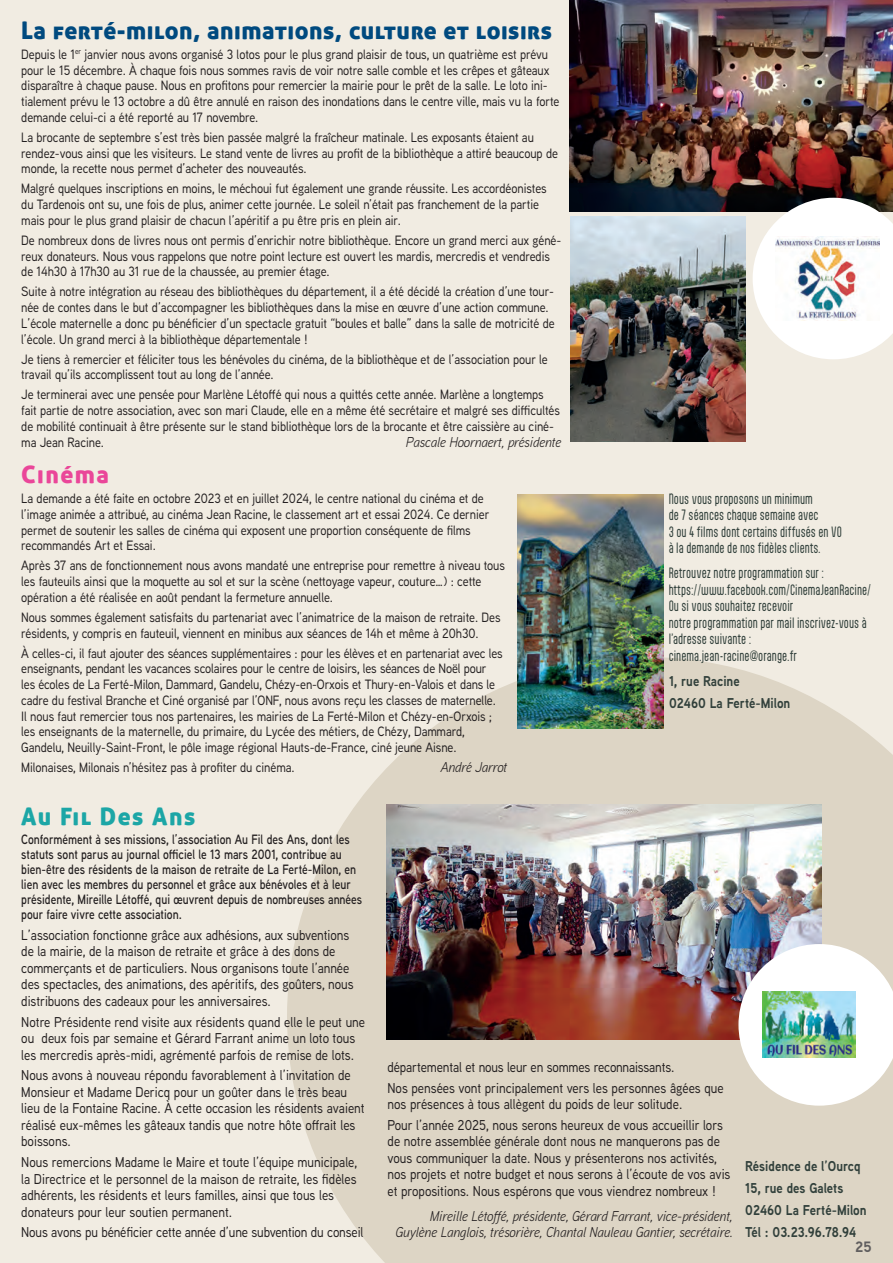
<style>
.page{position:relative;width:893px;height:1263px;background:#f1ece2}
.page>*{position:absolute;margin:0;border:0;box-sizing:border-box;transform-origin:0 0}
.titre_asso_2025{font:24px "Aller Display";letter-spacing:.02em;color:#004a7f}
.titre_asso_2025-2{font:24px "Aller Display";letter-spacing:.06em;color:#1ca6a6}
.titre_asso_2025-3{font:24px "Aller Display";letter-spacing:.06em;color:#ea4699}
.t1{font:700 15px "Aaux Next";color:#605e5f}
.asso_revue_2024{font:500 14.25px/16.5px "Aaux Next";color:#231f20;scale:.9 1}
.signature_associations{font:italic 14.25px/16.5px "Aaux Next";color:#231f20;text-align:right;scale:.95 1}
.asso_revue_2024-2{font:700 14.25px "Aaux Next";color:#31403b;scale:.9 1}
.asso_revue_2024-3{font:italic 14.25px "Aaux Next";color:#231f20;scale:.95 1}
.asso_revue_2024-4{font:500 13.5px/15.8px "Aaux Next";letter-spacing:-.005em;color:#231f20;scale:.9 1}
.asso_revue_2024-5{font:600 13.5px/15px "Aaux Next";color:#231f20;scale:.85 1}
.asso_revue_2024-6{font:12.75px/16.5px "Aptly";letter-spacing:.005em;color:#31403b;scale:.87 1}
</style>
<div class="page">
<svg style="left:287px;top:657px;width:606px;height:606px;fill:#ddd5c5"></svg>
<img style="left:570px;top:0;width:323px;height:212px">
<img style="left:387px;top:805px;width:435px;height:235px">
<svg style="left:738px;top:944px;width:155px;height:162px;background:#edecea"></svg>
<img style="left:762px;top:991px;width:94px;height:66px">
<img style="left:571px;top:217px;width:174px;height:224px">
<svg style="left:753px;top:198px;width:140px;height:161px"></svg>
<img style="left:775px;top:237px;width:104px;height:83px">
<img style="left:518px;top:494px;width:145px;height:234px">
<p class="titre_asso_2025" style="left:21px;top:15px;width:532px">La ferté-milon, animations, culture et loisirs</p>
<p class="asso_revue_2024-4" style="left:21px;top:46px;width:600px">Depuis le 1<sup>er</sup> janvier nous avons organisé 3 lotos pour le plus grand plaisir de tous, un quatrième est prévu pour le 15 décembre. À chaque fois nous sommes ravis de voir notre salle comble et les crêpes et gâteaux disparaître à chaque pause. Nous en profitons pour remercier la mairie pour le prêt de la salle. Le loto ini&shy;tialement prévu le 13 octobre a dû être annulé en raison des inondations dans le centre ville, mais vu la forte demande celui-ci a été reporté au 17 novembre.</p>
<p class="asso_revue_2024-4" style="left:21px;top:129px;width:598px">La brocante de septembre s’est très bien passée malgré la fraîcheur matinale. Les exposants étaient au rendez-vous ainsi que les visiteurs. Le stand vente de livres au profit de la bibliothèque a attiré beaucoup de monde, la recette nous permet d’acheter des nouveautés.</p>
<p class="asso_revue_2024-4" style="left:21px;top:180px;width:585px">Malgré quelques inscriptions en moins, le méchoui fut également une grande réussite. Les accordéonistes du Tardenois ont su, une fois de plus, animer cette journée. Le soleil n’était pas franchement de la partie mais pour le plus grand plaisir de chacun l’apéritif a pu être pris en plein air.</p>
<p class="asso_revue_2024-4" style="left:21px;top:232px;width:601px">De nombreux dons de livres nous ont permis d’enrichir notre bibliothèque. Encore un grand merci aux géné&shy;reux donateurs. Nous vous rappelons que notre point lecture est ouvert les mardis, mercredis et vendredis de 14h30 à 17h30 au 31 rue de la chaussée, au premier étage.</p>
<p class="asso_revue_2024-4" style="left:21px;top:283px;width:594px">Suite à notre intégration au réseau des bibliothèques du département, il a été décidé la création d’une tour&shy;née de contes dans le but d’accompagner les bibliothèques dans la mise en œuvre d’une action commune.<br>L’école maternelle a donc pu bénéficier d’un spectacle gratuit “boules et balle” dans la salle de motricité de l’école. Un grand merci à la bibliothèque départementale !</p>
<p class="asso_revue_2024-4" style="left:21px;top:351px;width:586px">Je tiens à remercier et féliciter tous les bénévoles du cinéma, de la bibliothèque et de l’association pour le travail qu’ils accomplissent tout au long de l’année.</p>
<p class="asso_revue_2024-4" style="left:21px;top:386px;width:600px">Je terminerai avec une pensée pour Marlène Létoffé qui nous a quittés cette année. Marlène a longtemps fait partie de notre association, avec son mari Claude, elle en a même été secrétaire et malgré ses difficultés de mobilité continuait à être présente sur le stand bibliothèque lors de la brocante et être caissière au ciné&shy;ma Jean Racine.</p>
<p class="asso_revue_2024-3" style="left:406px;top:432px;width:165px">Pascale Hoornaert, présidente</p>
<p class="titre_asso_2025-3" style="left:21px;top:459px;width:89px">Cinéma</p>
<p class="asso_revue_2024-4" style="left:21px;top:490px;width:522px">La demande a été faite en octobre 2023 et en juillet 2024, le centre national du cinéma et de l’image animée a attribué, au cinéma Jean Racine, le classement art et essai 2024. Ce dernier permet de soutenir les salles de cinéma qui exposent une proportion conséquente de films recommandés Art et Essai.</p>
<p class="asso_revue_2024-4" style="left:21px;top:557px;width:539px">Après 37 ans de fonctionnement nous avons mandaté une entreprise pour remettre à niveau tous les fauteuils ainsi que la moquette au sol et sur la scène (nettoyage vapeur, couture…) : cette opération a été réalisée en août pendant la fermeture annuelle.</p>
<p class="asso_revue_2024-4" style="left:21px;top:609px;width:534px">Nous sommes également satisfaits du partenariat avec l’animatrice de la maison de retraite. Des résidents, y compris en fauteuil, viennent en minibus aux séances de 14h et même à 20h30.</p>
<p class="asso_revue_2024-4" style="left:21px;top:645px;width:536px">À celles-ci, il faut ajouter des séances supplémentaires : pour les élèves et en partenariat avec les enseignants, pendant les vacances scolaires pour le centre de loisirs, les séances de Noël pour les écoles de La Ferté-Milon, Dammard, Gandelu, Chézy-en-Orxois et Thury-en-Valois et dans le cadre du festival Branche et Ciné organisé par l’ONF, nous avons reçu les classes de maternelle.</p>
<p class="asso_revue_2024-4" style="left:21px;top:708px;width:524px">Il nous faut remercier tous nos partenaires, les mairies de La Ferté-Milon et Chézy-en-Orxois ; les enseignants de la maternelle, du primaire, du Lycée des métiers, de Chézy, Dammard,<br>Gandelu, Neuilly-Saint-Front, le pôle image régional Hauts-de-France, ciné jeune Aisne.</p>
<p class="asso_revue_2024-4" style="left:21px;top:759px;width:305px">Milonaises, Milonais n’hésitez pas à profiter du cinéma.</p>
<p class="asso_revue_2024-3" style="left:440px;top:758px;width:72px">André Jarrot</p>
<p class="asso_revue_2024-6" style="left:669px;top:490px;width:201px">Nous vous proposons un minimum<br>de 7 séances chaque semaine avec<br>3 ou 4 films dont certains diffusés en VO à la demande de nos fidèles clients.</p>
<p class="asso_revue_2024-6" style="left:669px;top:565px;width:180px">Retrouvez notre programmation sur :</p>
<p class="asso_revue_2024-6" style="left:669px;top:581px;width:234px">https://www.facebook.com/CinemaJeanRacine/</p>
<p class="asso_revue_2024-6" style="left:669px;top:598px;width:229px">Ou si vous souhaitez recevoir<br>notre programmation par mail inscrivez-vous à l’adresse suivante : cinema.jean-racine@orange.fr</p>
<p class="asso_revue_2024-2" style="left:669px;top:671px;width:80px">1, rue Racine</p>
<p class="asso_revue_2024-2" style="left:669px;top:693px;width:136px">02460 La Ferté-Milon</p>
<p class="titre_asso_2025-2" style="left:21px;top:801px;width:176px">Au Fil Des Ans</p>
<p class="asso_revue_2024-5" style="left:21px;top:832px;width:402px">Conformément à ses missions, l’association Au Fil des Ans, dont les statuts sont parus au journal officiel le 13 mars 2001, contribue au bien-être des résidents de la maison de retraite de La Ferté-Milon, en lien avec les membres du personnel et grâce aux bénévoles et à leur présidente, Mireille Létoffé, qui œuvrent depuis de nombreuses années pour faire vivre cette association.</p>
<p class="asso_revue_2024" style="left:21px;top:926px;width:371px">L’association fonctionne grâce aux adhésions, aux subventions de la mairie, de la maison de retraite et grâce à des dons de commerçants et de particuliers. Nous organisons toute l’année des spectacles, des animations, des apéritifs, des goûters, nous distribuons des cadeaux pour les anniversaires.</p>
<p class="asso_revue_2024" style="left:21px;top:1013px;width:384px">Notre Présidente rend visite aux résidents quand elle le peut une ou deux fois par semaine et Gérard Farrant anime un loto tous les mercredis après-midi, agrémenté parfois de remise de lots.</p>
<p class="asso_revue_2024" style="left:21px;top:1067px;width:383px">Nous avons à nouveau répondu favorablement à l’invitation de Monsieur et Madame Dericq pour un goûter dans le très beau lieu de la Fontaine Racine. À cette occasion les résidents avaient réalisé eux-mêmes les gâteaux tandis que notre hôte offrait les boissons.</p>
<p class="asso_revue_2024" style="left:21px;top:1153px;width:375px">Nous remercions Madame le Maire et toute l’équipe municipale, la Directrice et le personnel de la maison de retraite, les fidèles adhérents, les résidents et leurs familles, ainsi que tous les donateurs pour leur soutien permanent.</p>
<p class="asso_revue_2024" style="left:21px;top:1224px;width:382px">Nous avons pu bénéficier cette année d’une subvention du conseil</p>
<p class="asso_revue_2024" style="left:387px;top:1058px;width:320px">départemental et nous leur en sommes reconnaissants.</p>
<p class="asso_revue_2024" style="left:387px;top:1079px;width:375px">Nos pensées vont principalement vers les personnes âgées que nos présences à tous allègent du poids de leur solitude.</p>
<p class="asso_revue_2024" style="left:387px;top:1116px;width:383px">Pour l’année 2025, nous serons heureux de vous accueillir lors de notre assemblée générale dont nous ne manquerons pas de vous communiquer la date. Nous y présenterons nos activités, nos projets et notre budget et nous serons à l’écoute de vos avis et propositions. Nous espérons que vous viendrez nombreux !</p>
<p class="signature_associations" style="left:395px;top:1207px;width:356px">Mireille Létoffé, présidente, Gérard Farrant, vice-président,<br>Guylène Langlois, trésorière, Chantal Nauleau Gantier, secrétaire.</p>
<p class="asso_revue_2024-2" style="left:745px;top:1156px;width:130px">Résidence de l’Ourcq</p>
<p class="asso_revue_2024-2" style="left:745px;top:1178px;width:111px">15, rue des Galets</p>
<p class="asso_revue_2024-2" style="left:745px;top:1200px;width:136px">02460 La Ferté-Milon</p>
<p class="asso_revue_2024-2" style="left:745px;top:1222px;width:125px">Tél : 03.23.96.78.94</p>
<p class="t1" style="left:855px;top:1236px;width:18px">25</p>
</div>
